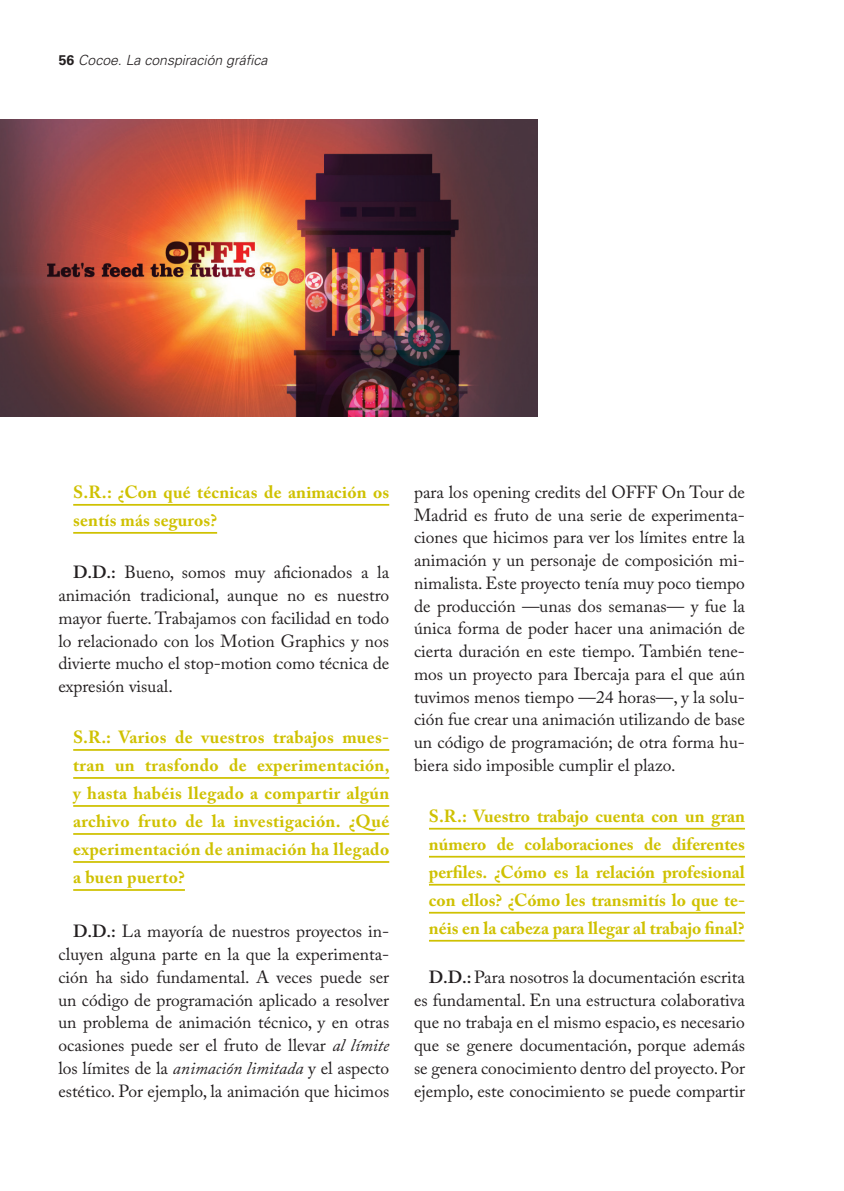
<style>
.page{position:relative;width:844px;height:1191px;background:#fff}
.page>*{position:absolute;margin:0;border:0;box-sizing:border-box;transform-origin:0 0}
.texto_común{font:17.5px/22.8px "Adobe Caslon Pro";color:#231f20;text-align:justify}
.filetes2{font:700 17.5px/28px "Adobe Caslon Pro";letter-spacing:.01em;color:#cfc101;text-align:justify}
.t1{font:italic 300 14px "Univers LT Std";color:#231f20}
.s1{font-weight:700;font-style:normal}
.s2{font-weight:600}
.s3{font-style:italic}
</style>
<div class="page">
<hr style="left:73px;top:504px;width:316px;height:2px;background:#cfc101">
<hr style="left:73px;top:532px;width:144px;height:2px;background:#cfc101">
<hr style="left:73px;top:749px;width:316px;height:2px;background:#cfc101">
<hr style="left:73px;top:777px;width:316px;height:2px;background:#cfc101">
<hr style="left:73px;top:805px;width:316px;height:2px;background:#cfc101">
<hr style="left:73px;top:833px;width:316px;height:2px;background:#cfc101">
<hr style="left:73px;top:861px;width:316px;height:2px;background:#cfc101">
<hr style="left:73px;top:889px;width:112px;height:2px;background:#cfc101">
<hr style="left:429px;top:828px;width:315px;height:1px;background:#cfc101">
<hr style="left:429px;top:856px;width:315px;height:1px;background:#cfc101">
<hr style="left:429px;top:884px;width:315px;height:1px;background:#cfc101">
<hr style="left:429px;top:912px;width:315px;height:1px;background:#cfc101">
<hr style="left:429px;top:940px;width:315px;height:1px;background:#cfc101">
<img style="left:0;top:119px;width:537px;height:298px">
<p class="t1" style="left:59px;top:51px;width:210px"><span class="s1">56</span> Cocoe. La conspiración gráfica</p>
<p class="filetes2" style="left:73px;top:478px;width:317px">S.R.: ¿Con qué técnicas de animación os sentís más seguros?</p>
<p class="texto_común" style="left:58px;top:561px;width:332px;text-indent:15px"><span class="s2">D.D.:</span> Bueno, somos muy aficionados a la animación tradicional, aunque no es nuestro mayor fuerte. Trabajamos con facilidad en todo lo relacionado con los Motion Graphics y nos divierte mucho el stop-motion como técnica de expresión visual.</p>
<p class="filetes2" style="left:73px;top:723px;width:318px">S.R.: Varios de vuestros trabajos mues&shy;tran un trasfondo de experimentación, y hasta habéis llegado a compartir algún archivo fruto de la investigación. ¿Qué experimentación de animación ha llegado a buen puerto?</p>
<p class="texto_común" style="left:58px;top:920px;width:332px;text-indent:15px"><span class="s2">D.D.:</span> La mayoría de nuestros proyectos in&shy;cluyen alguna parte en la que la experimenta&shy;ción ha sido fundamental. A veces puede ser un código de programación aplicado a resolver un problema de animación técnico, y en otras ocasiones puede ser el fruto de llevar <span class="s3">al límite </span>los límites de la <span class="s3">animación limitada</span> y el aspecto estético. Por ejemplo, la animación que hicimos</p>
<p class="texto_común" style="left:414px;top:480px;width:332px">para los opening credits del OFFF On Tour de Madrid es fruto de una serie de experimenta&shy;ciones que hicimos para ver los límites entre la animación y un personaje de composición mi&shy;nimalista. Este proyecto tenía muy poco tiempo de producción —unas dos semanas— y fue la única forma de poder hacer una animación de cierta duración en este tiempo. También tene&shy;mos un proyecto para Ibercaja para el que aún tuvimos menos tiempo —24 horas—, y la solu&shy;ción fue crear una animación utilizando de base un código de programación; de otra forma hu&shy;biera sido imposible cumplir el plazo.</p>
<p class="filetes2" style="left:429px;top:801px;width:317px">S.R.: Vuestro trabajo cuenta con un gran número de colaboraciones de diferentes perfiles. ¿Cómo es la relación profesional con ellos? ¿Cómo les transmitís lo que te&shy;néis en la cabeza para llegar al trabajo final?</p>
<p class="texto_común" style="left:414px;top:965px;width:332px;text-indent:15px"><span class="s2">D.D.:</span> Para nosotros la documentación escrita es fundamental. En una estructura colaborativa que no trabaja en el mismo espacio, es necesario que se genere documentación, porque además se genera conocimiento dentro del proyecto. Por ejemplo, este conocimiento se puede compartir</p>
</div>
